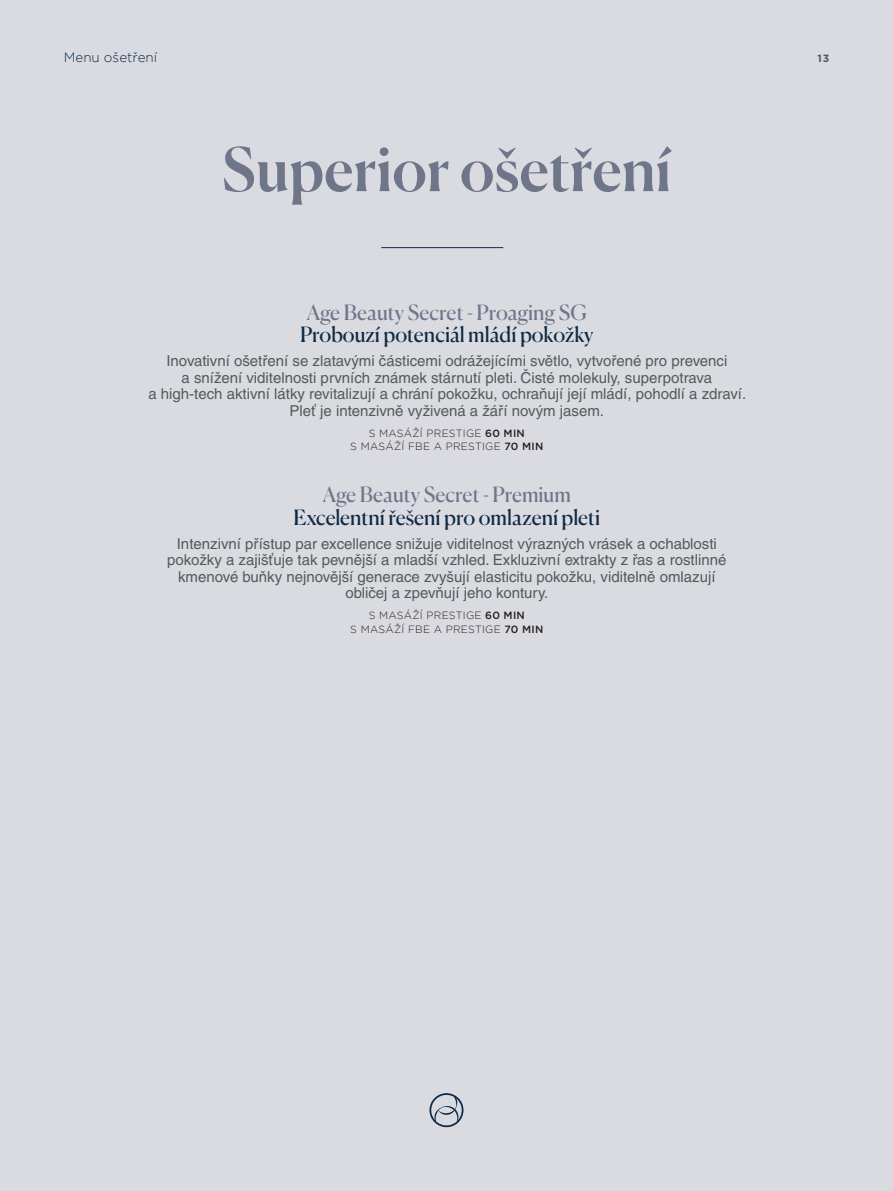
<style>
.page{position:relative;width:893px;height:1191px;background:#dadbe1}
.page>*{position:absolute;margin:0;border:0;box-sizing:border-box;transform-origin:0 0}
.t1{font:500 60px "Canela";color:#70768a}
.t2{font:21px "Canela";color:#0e2a45}
.t3{font:21px "Canela";letter-spacing:-.005em;color:#70768a}
.t4{font:15px/16.5px "Helvetica CE";color:#57585a;text-align:center}
.t5{font:300 13.5px "Gotham";color:#0e2a45}
.t6{font:300 10.5px/13.5px "Gotham";letter-spacing:.025em;color:#231f20;text-align:center}
.t7{font:700 10.5px "Gotham";color:#57585a}
.s1{font-weight:500}
</style>
<div class="page">
<svg style="left:429px;top:1093px;width:34px;height:34px"></svg>
<hr style="left:381px;top:247px;width:122px;height:1px;background:#0e2a45">
<p class="t5" style="left:64px;top:50px;width:95px">Menu ošetrení</p>
<p class="t5" style="left:132px;top:50px;width:8px">ˇ</p>
<h1 class="t1" style="left:222px;top:123px;width:451px">Superior ošetření</h1>
<h2 class="t3" style="left:307px;top:296px;width:282px">Age Beauty Secret - Proaging SG</h2>
<h2 class="t2" style="left:300px;top:318px;width:295px">Probouzí potenciál mládí pokožky</h2>
<p class="t4" style="left:148px;top:352px;width:599px">Inovativní ošetření se zlatavými částicemi odrážejícími světlo, vytvořené pro prevenci<br>a snížení viditelnosti prvních známek stárnutí pleti. Čisté molekuly, superpotrava<br>a high-tech aktivní látky revitalizují a chrání pokožku, ochraňují její mládí, pohodlí a zdraví.<br>Pleť je intenzivně vyživená a žáří novým jasem.</p>
<p class="t6" style="left:350px;top:426px;width:195px">S MASÁŽÍ PRESTIGE <span class="s1">60 MI N<br></span>S MASÁŽÍ FBE A PRESTIGE <span class="s1">70 MI N</span></p>
<h2 class="t3" style="left:323px;top:478px;width:250px">Age Beauty Secret - Premium</h2>
<h2 class="t2" style="left:294px;top:501px;width:308px">Excelentní řešení pro omlazení pleti</h2>
<p class="t4" style="left:167px;top:535px;width:561px">Intenzivní přístup par excellence snižuje viditelnost výrazných vrásek a ochablosti pokožky a zajišťuje tak pevnější a mladší vzhled. Exkluzivní extrakty z řas a rostlinné kmenové buňky nejnovější generace zvyšují elasticitu pokožku, viditelně omlazují obličej a zpevňují jeho kontury.</p>
<p class="t6" style="left:350px;top:608px;width:195px">S MASÁŽÍ PRESTIGE <span class="s1">60 MI N<br></span>S MASÁŽÍ FBE A PRESTIGE <span class="s1">70 MI N</span></p>
<p class="t7" style="left:817px;top:51px;width:13px">13</p>
</div>
